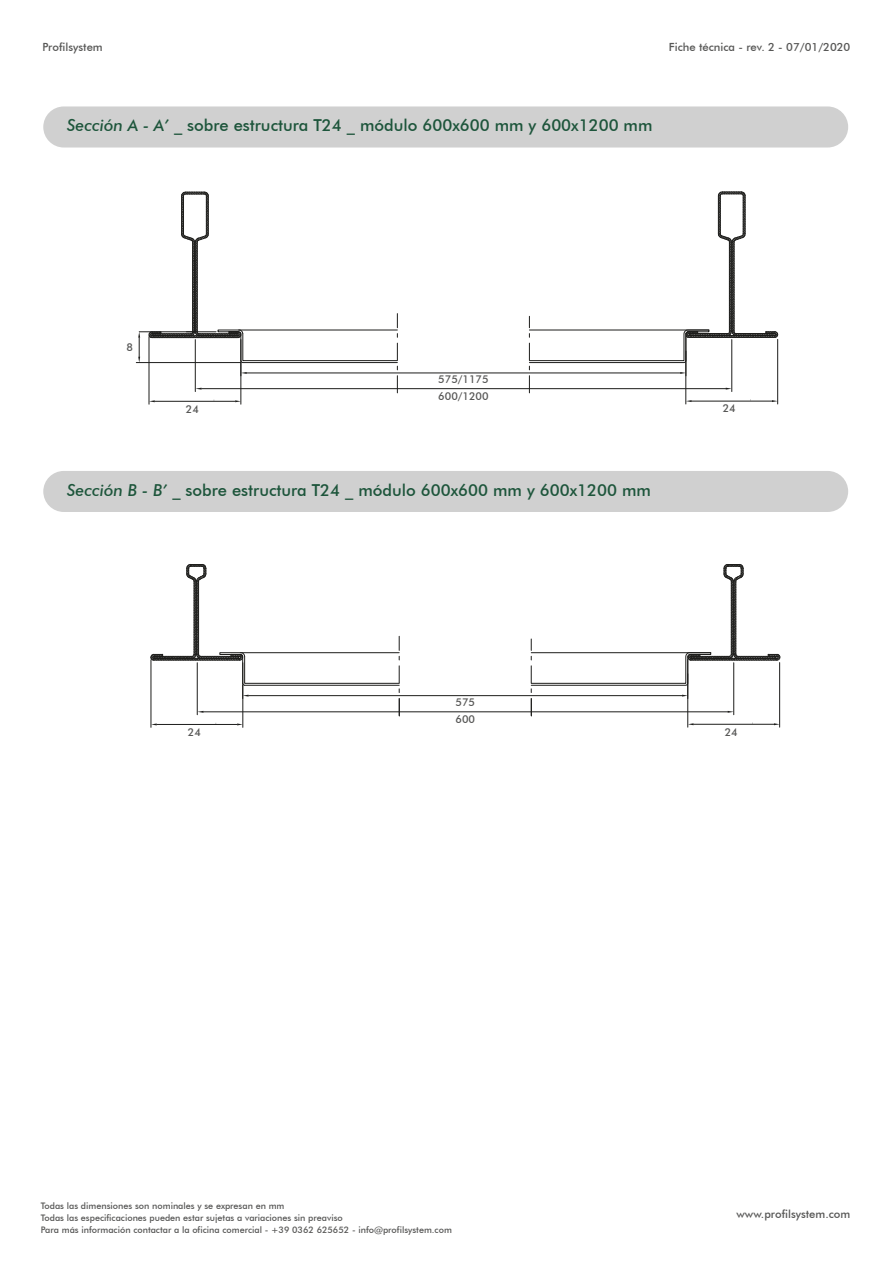
<style>
.page{position:relative;width:893px;height:1263px;background:#fff}
.page>*{position:absolute;margin:0;border:0;box-sizing:border-box;transform-origin:0 0}
.t1{font:500 16.5px "Futura BT";color:#1d553b}
.t2{font:500 11.25px "Futura BT";color:#575756}
.t3{font:500 10.8px/16.6px "Futura BT";color:#575756}
.t4{font:500 9px/12px "Futura BT";color:#575756}
.s1{font-style:italic}
</style>
<div class="page">
<div style="left:43px;top:106px;width:805px;height:42px;background:#d0d0d0;border-radius:21px"></div>
<div style="left:43px;top:471px;width:805px;height:41px;background:#d0d0d0;border-radius:21px"></div>
<hr style="left:149px;top:337px;width:1px;height:67px;background:#1d1d1b">
<hr style="left:241px;top:340px;width:1px;height:64px;background:#1d1d1b">
<hr style="left:155px;top:401px;width:80px;height:1px;background:#1d1d1b">
<hr style="left:247px;top:373px;width:433px;height:1px;background:#1d1d1b">
<hr style="left:202px;top:388px;width:524px;height:1px;background:#1d1d1b">
<hr style="left:139px;top:331px;width:77px;height:1px;background:#1d1d1b">
<hr style="left:136px;top:362px;width:105px;height:1px;background:#1d1d1b">
<svg style="left:138px;top:332px;width:2px;height:31px"></svg>
<hr style="left:249px;top:695px;width:433px;height:1px;background:#1d1d1b">
<svg style="left:149px;top:192px;width:249px;height:201px"></svg>
<hr style="left:181px;top:196px;width:1px;height:38px;background:#1d1d1b">
<hr style="left:692px;top:401px;width:80px;height:1px;background:#1d1d1b">
<hr style="left:777px;top:339px;width:1px;height:65px;background:#1d1d1b">
<hr style="left:686px;top:336px;width:1px;height:68px;background:#1d1d1b">
<svg style="left:686px;top:400px;width:6px;height:2px"></svg>
<svg style="left:772px;top:400px;width:6px;height:2px"></svg>
<svg style="left:529px;top:192px;width:249px;height:201px"></svg>
<hr style="left:718px;top:196px;width:1px;height:38px;background:#1d1d1b">
<hr style="left:157px;top:724px;width:80px;height:1px;background:#1d1d1b">
<hr style="left:243px;top:663px;width:1px;height:64px;background:#1d1d1b">
<hr style="left:151px;top:660px;width:1px;height:67px;background:#1d1d1b">
<hr style="left:203px;top:711px;width:525px;height:1px;background:#1d1d1b">
<svg style="left:530px;top:564px;width:250px;height:152px"></svg>
<svg style="left:150px;top:564px;width:250px;height:152px"></svg>
<hr style="left:693px;top:724px;width:81px;height:1px;background:#1d1d1b">
<hr style="left:779px;top:662px;width:1px;height:65px;background:#1d1d1b">
<hr style="left:687px;top:660px;width:1px;height:67px;background:#1d1d1b">
<p class="t2" style="left:43px;top:40px;width:62px">Profilsystem</p>
<p class="t2" style="left:669px;top:40px;width:183px">Fiche técnica - rev. 2 - 07/01/2020</p>
<h1 class="t1" style="left:67px;top:115px;width:587px"><span class="s1">Sección A - A’ _</span> sobre estructura T24 _ módulo 600x600 mm y 600x1200 mm</h1>
<p class="t3" style="left:126px;top:339px;width:8px">8</p>
<p class="t3" style="left:186px;top:400px;width:15px">24</p>
<p class="t3" style="left:438px;top:371px;width:52px">575/1175<br>600/1200</p>
<h1 class="t1" style="left:67px;top:480px;width:585px"><span class="s1">Sección B - B’ _</span> sobre estructura T24 _ módulo 600x600 mm y 600x1200 mm</h1>
<p class="t3" style="left:723px;top:400px;width:15px">24</p>
<p class="t3" style="left:455px;top:694px;width:21px">575<br>600</p>
<p class="t3" style="left:188px;top:723px;width:15px">24</p>
<p class="t3" style="left:725px;top:723px;width:15px">24</p>
<p class="t4" style="left:41px;top:1199px;width:413px">Todas las dimensiones son nominales y se expresan en mm<br>Todas las especificaciones pueden estar sujetas a variaciones sin preaviso<br>Para más información contactar a la oficina comercial - +39 0362 625652 - info@profilsystem.com</p>
<p class="t2" style="left:736px;top:1207px;width:115px">www.profilsystem.com</p>
</div>
